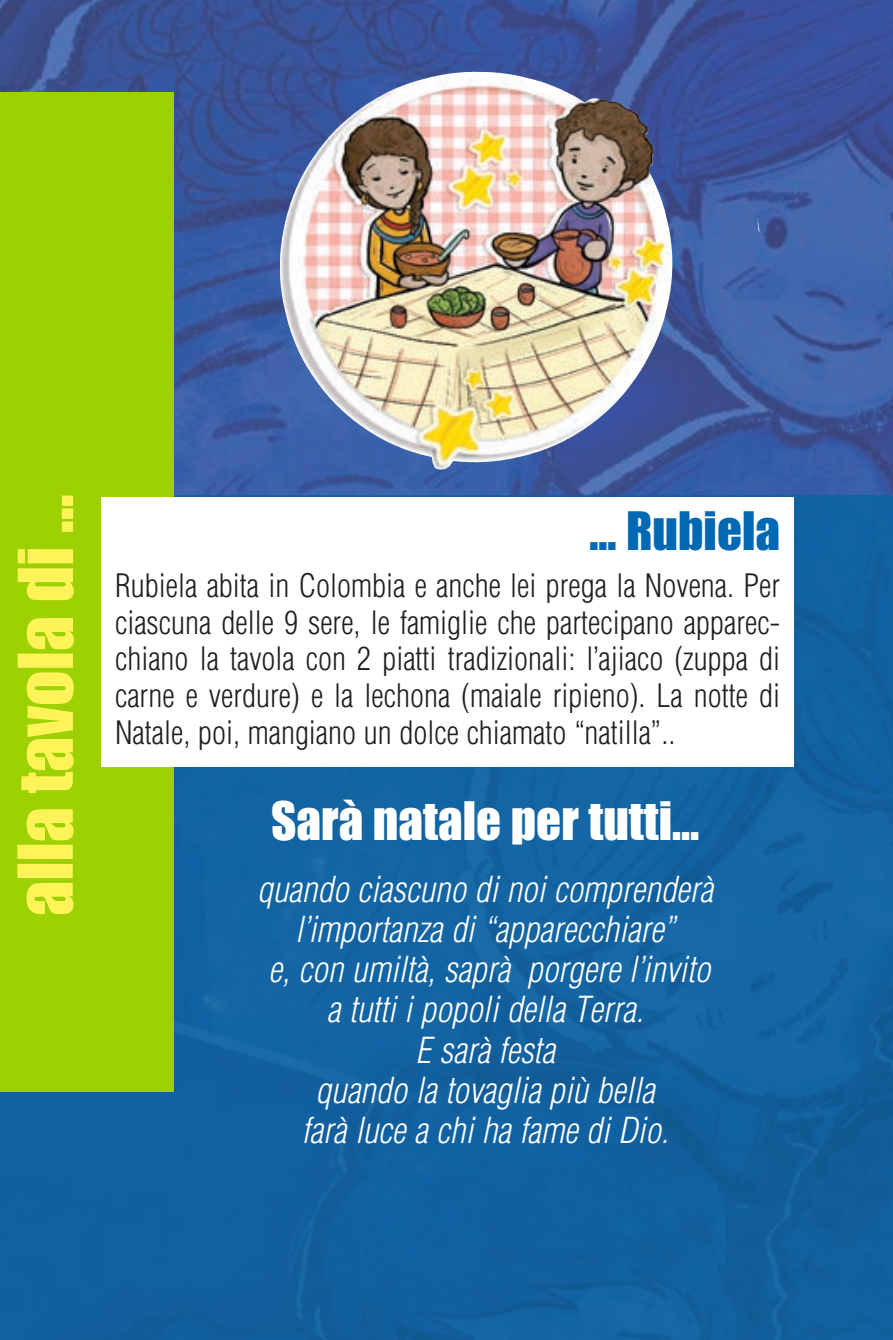
<style>
.page{position:relative;width:893px;height:1340px;background:#fff}
.page>*{position:absolute;margin:0;border:0;box-sizing:border-box;transform-origin:0 0}
.t1{font:70px "Impact";color:#fff35a}
.t2{font:49px "Impact";color:#fff}
.t3{font:49px "Impact";color:#0168b3}
.t4{font:italic 300 condensed 35px/40.2px "Helvetica";color:#fff;text-align:center}
.t5{font:300 condensed 31.5px/36.8px "Helvetica";color:#231f20;text-align:justify}
</style>
<div class="page">
<img style="left:1px;top:0;width:892px;height:495px">
<div style="left:0;top:495px;width:893px;height:844px;background:#1261a2"></div>
<img style="left:280px;top:105px;width:86px;height:169px">
<div style="left:0;top:92px;width:174px;height:999px;background:#9dd103"></div>
<div style="left:101px;top:497px;width:693px;height:269px;background:#fff"></div>
<h1 class="t1" style="left:8px;top:915px;width:423px;rotate:-90deg">alla tavola di ...</h1>
<h2 class="t3" style="left:589px;top:504px;width:192px">... Rubiela</h2>
<p class="t5" style="left:115px;top:569px;width:667px">Rubiela abita in Colombia e anche lei prega la Novena. Per ciascuna delle 9 sere, le famiglie che partecipano apparec&shy;chiano la tavola con 2 piatti tradizionali: l’ajiaco (zuppa di carne e verdure) e la lechona (maiale ripieno). La notte di Natale, poi, mangiano un dolce chiamato “natilla”..</p>
<h2 class="t2" style="left:271px;top:794px;width:430px">Sarà natale per tutti…</h2>
<p class="t4" style="left:257px;top:871px;width:457px">quando ciascuno di noi comprenderà l’importanza di “apparecchiare”<br>e, con umiltà, saprà porgere l’invito a tutti i popoli della Terra.<br>E sarà festa<br>quando la tovaglia più bella<br>farà luce a chi ha fame di Dio.</p>
</div>
